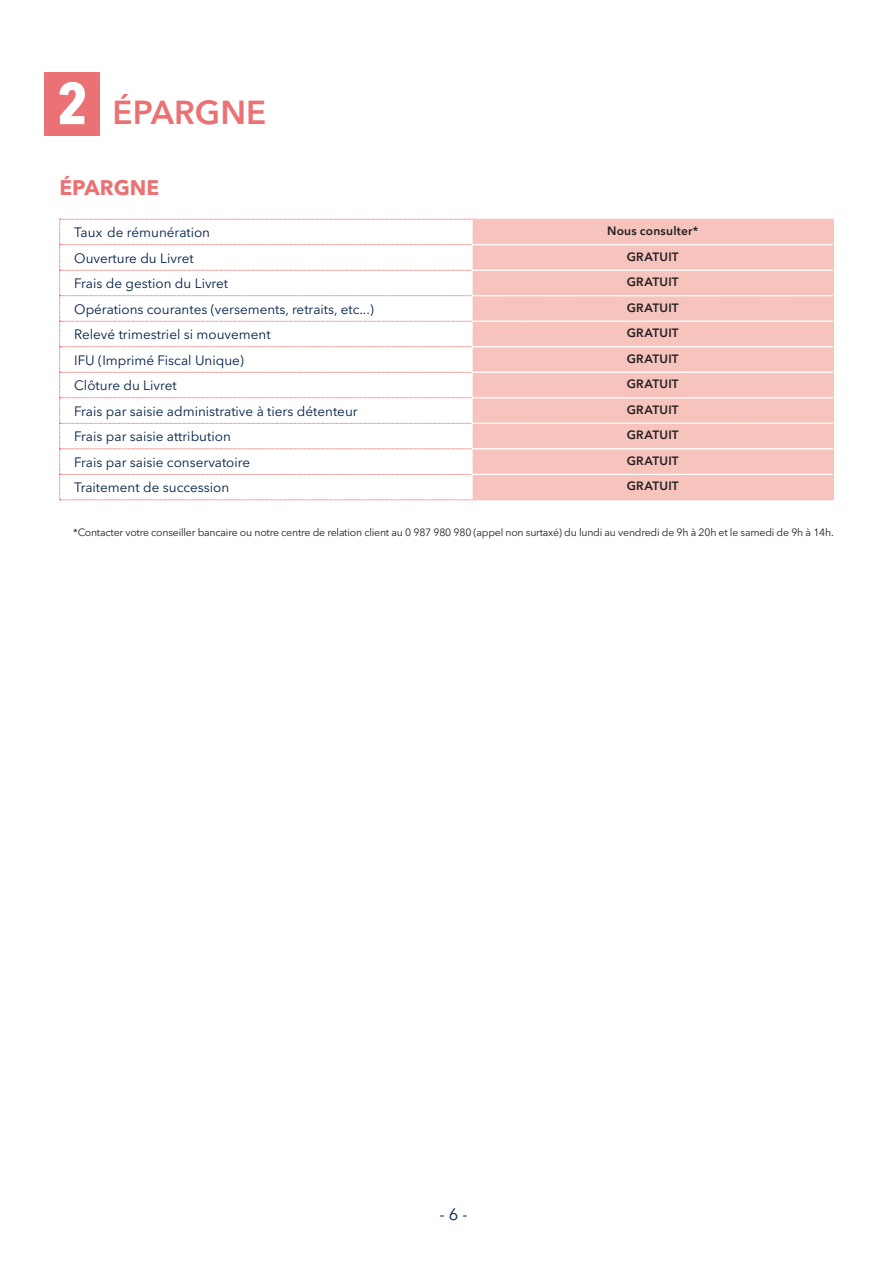
<style>
.page{position:relative;width:893px;height:1263px;background:#fff}
.page>*{position:absolute;margin:0;border:0;box-sizing:border-box;transform-origin:0 0}
.t1{font:600 33px "Avenir Next LT Pro";color:#ea7174}
.t2{font:700 21px "Avenir Next LT Pro";color:#ea7174}
.t3{font:16.5px "Avenir Next LT Pro";color:#001f45}
.t4{font:13.5px "Avenir Next LT Pro";color:#001f45}
.t5{font:600 12px "Avenir Next LT Pro";letter-spacing:.02em;color:#231f20}
.t6{font:10.5px "Avenir Next LT Pro";letter-spacing:-.02em;color:#231f20}
.s1{font-family:"Avenir Next Condensed";font-weight:700;font-size:58.5px;color:#fff}
</style>
<div class="page">
<div style="left:44px;top:72px;width:56px;height:64px;background:#ea7174"></div>
<svg style="left:59px;top:219px;width:775px;height:282px"></svg>
<hr style="left:472px;top:500px;width:362px;height:1px;background:#f6c3bd">
<h1 class="t1" style="left:57px;top:93px;width:211px"><span class="s1">2</span> ÉPARGNE</h1>
<h2 class="t2" style="left:60px;top:175px;width:101px">ÉPARGNE</h2>
<p class="t4" style="left:74px;top:224px;width:137px">Taux de rémunération</p>
<p class="t5" style="left:607px;top:223px;width:93px">Nous consulter*</p>
<p class="t4" style="left:74px;top:250px;width:121px">Ouverture du Livret</p>
<p class="t5" style="left:627px;top:249px;width:54px">GRATUIT</p>
<p class="t4" style="left:74px;top:275px;width:156px">Frais de gestion du Livret</p>
<p class="t5" style="left:627px;top:274px;width:54px">GRATUIT</p>
<p class="t4" style="left:74px;top:301px;width:301px">Opérations courantes (versements, retraits, etc...)</p>
<p class="t5" style="left:627px;top:300px;width:54px">GRATUIT</p>
<p class="t4" style="left:74px;top:326px;width:198px">Relevé trimestriel si mouvement</p>
<p class="t5" style="left:627px;top:326px;width:54px">GRATUIT</p>
<p class="t4" style="left:74px;top:352px;width:171px">IFU (Imprimé Fiscal Unique)</p>
<p class="t5" style="left:627px;top:351px;width:54px">GRATUIT</p>
<p class="t4" style="left:74px;top:377px;width:104px">Clôture du Livret</p>
<p class="t5" style="left:627px;top:377px;width:54px">GRATUIT</p>
<p class="t4" style="left:74px;top:403px;width:285px">Frais par saisie administrative à tiers détenteur</p>
<p class="t5" style="left:627px;top:402px;width:54px">GRATUIT</p>
<p class="t4" style="left:74px;top:428px;width:158px">Frais par saisie attribution</p>
<p class="t5" style="left:627px;top:428px;width:54px">GRATUIT</p>
<p class="t4" style="left:74px;top:454px;width:178px">Frais par saisie conservatoire</p>
<p class="t5" style="left:627px;top:453px;width:54px">GRATUIT</p>
<p class="t4" style="left:74px;top:479px;width:157px">Traitement de succession</p>
<p class="t5" style="left:627px;top:479px;width:54px">GRATUIT</p>
<p class="t6" style="left:73px;top:526px;width:762px">*Contacter votre conseiller bancaire ou notre centre de relation client au 0 987 980 980 (appel non surtaxé) du lundi au vendredi de 9h à 20h et le samedi de 9h à 14h.</p>
<p class="t3" style="left:439px;top:1204px;width:30px">- 6 -</p>
</div>
